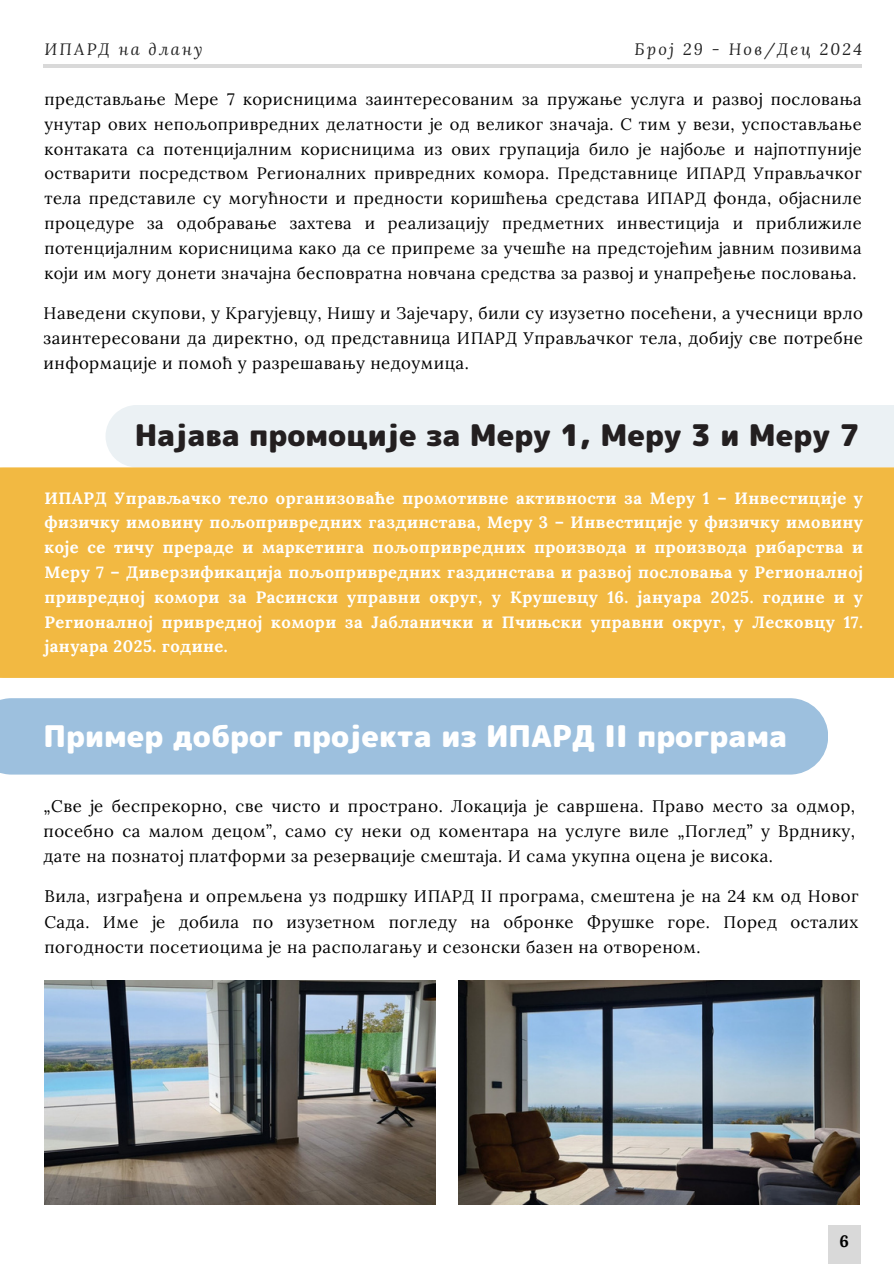
<style>
.page{position:relative;width:894px;height:1264px;background:#fff}
.page>*{position:absolute;margin:0;border:0;box-sizing:border-box;transform-origin:0 0}
.t1{font:29.85px "rounded mplus 1 p black";color:#fff}
.t2{font:29.85px "rounded mplus 1 p black";color:#231f20}
.t3{font:16.8px/25.2px "Lora";letter-spacing:.03em;color:#000;text-align:justify}
.t4{font:16.5px/24.8px "Lora";letter-spacing:.03em;color:#000;text-align:justify}
.t5{font:700 16.5px/24.8px "Lora";letter-spacing:.03em;color:#fff;text-align:justify}
.t6{font:700 16.5px "Lora";color:#000}
.t7{font:italic 16.35px "Lora";letter-spacing:.14em;color:#222}
</style>
<div class="page">
<hr style="left:43px;top:64px;width:818px;height:4px;background:#d9d9d9">
<div style="left:828px;top:1224px;width:32px;height:39px;background:#d9d9d9"></div>
<div style="left:106px;top:405px;width:787px;height:62px;background:#ebf1f4"></div>
<div style="left:0;top:698px;width:827px;height:76px;background:#9dc0de"></div>
<img style="left:44px;top:980px;width:391px;height:224px">
<img style="left:458px;top:980px;width:400px;height:224px">
<div style="left:0;top:467px;width:893px;height:211px;background:#f2b942"></div>
<p class="t7" style="left:634px;top:38px;width:229px">Број 29 - Нов/Дец 2024</p>
<p class="t4" style="left:44px;top:87px;width:818px">представљање Мере 7 корисницима заинтересованим за пружање услуга и развој пословања унутар ових непољопривредних делатности je од великог значаја. С тим у вези, успостављање контаката са потенцијалним корисницима из ових групација било је најбоље и најпотпуније остварити посредством Регионалних привредних комора. Представнице ИПАРД Управљачког тела представиле су могућности и предности коришћења средстава ИПАРД фонда, објасниле процедуре за одобравање захтева и реализацију предметних инвестиција и приближиле потенцијалним корисницима како да се припреме за учешће на предстојећим јавним позивима који им могу донети значајна бесповратна новчана средства за развој и унапређење пословања.</p>
<h1 class="t3" style="left:43px;top:300px;width:820px">Наведени скупови, у Крагујевцу, Нишу и Зајечару, били су изузетно посећени, а учесници врло заинтересовани да директно, од представница ИПАРД Управљачког тела, добију све потребне информације и помоћ у разрешавању недоумица.</h1>
<p class="t7" style="left:44px;top:38px;width:159px">ИПАРД на длану</p>
<h1 class="t2" style="left:135px;top:414px;width:726px">Најава промоције за Меру 1, Меру 3 и Меру 7</h1>
<h2 class="t5" style="left:44px;top:485px;width:819px">ИПАРД Управљачко тело организоваће промотивне активности за Меру 1 – Инвестиције у физичку имовину пољопривредних газдинстава, Меру 3 – Инвестиције у физичку имовину које се тичу прераде и маркетинга пољопривредних производа и производа рибарства и Меру 7 – Диверзификација пољопривредних газдинстава и развој пословања у Регионалној привредној комори за Расински управни округ, у Крушевцу 16. јануара 2025. године и у Регионалној привредној комори за Јабланички и Пчињски управни округ, у Лесковцу 17. јануара 2025. године.</h2>
<p class="t1" style="left:43px;top:714px;width:744px">Пример доброг пројекта из ИПАРД II програма</p>
<p class="t3" style="left:43px;top:793px;width:812px">„Све је беспрекорно, све чисто и пространо. Локација је савршена. Право место за одмор, посебно са малом децом”, само су неки од коментара на услуге виле „Поглед” у Врднику, дате на познатој платформи за резервације смештаја. И сама укупна оцена је висока.</p>
<p class="t3" style="left:44px;top:883px;width:815px">Вила, изграђена и опремљена уз подршку ИПАРД II програма, смештена је на 24 км од Новог Сада. Име је добила по изузетном погледу на обронке Фрушке горе. Поред осталих погодности посетиоцима је на располагању и сезонски базен на отвореном.</p>
<p class="t6" style="left:839px;top:1230px;width:11px">6</p>
</div>
